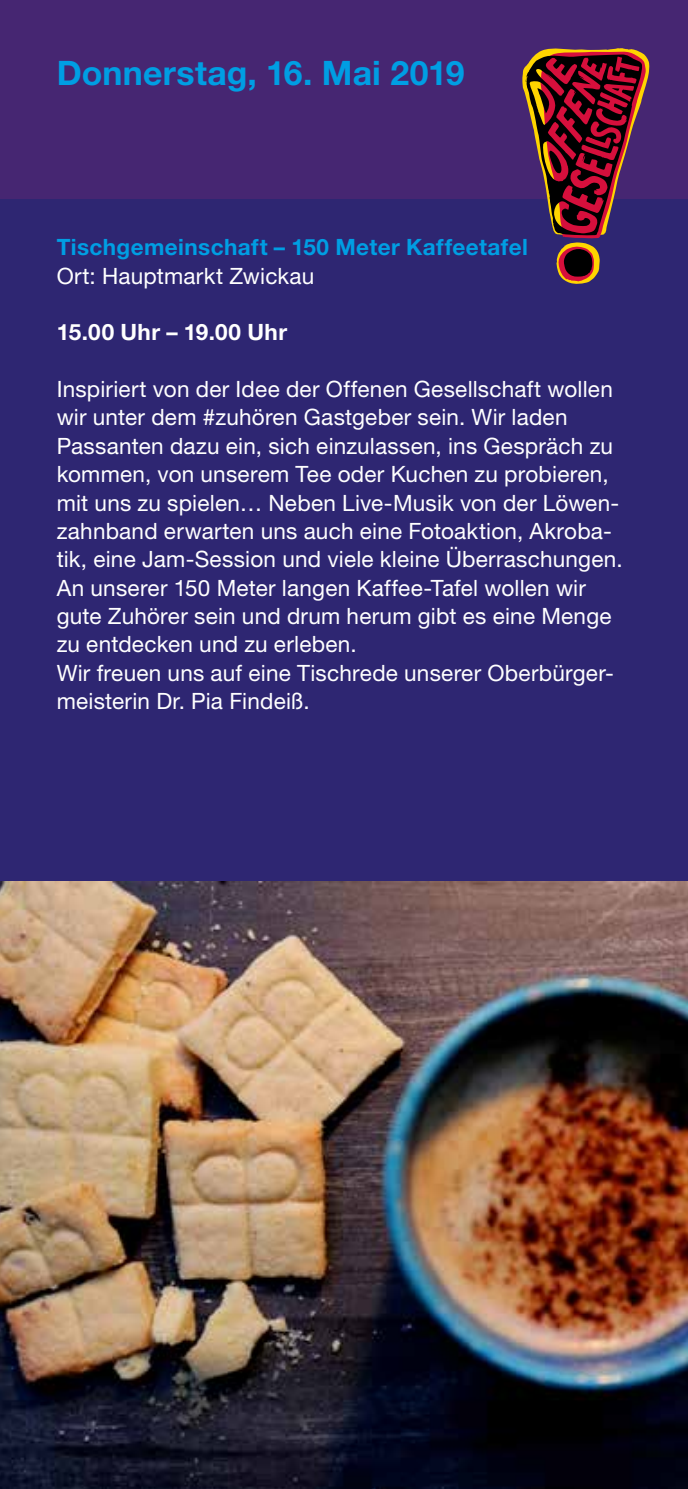
<style>
.page{position:relative;width:688px;height:1489px;background:#fff}
.page>*{position:absolute;margin:0;border:0;box-sizing:border-box;transform-origin:0 0}
.t1{font:700 33.75px "Helvetica Neue LT Pro";letter-spacing:.005em;color:#009ee3}
.t2{font:22.5px/28.2px "Helvetica Neue LT Pro";letter-spacing:.01em;color:#fff}
.t3{font:700 22.5px "Helvetica Neue LT Pro";letter-spacing:.02em;color:#009ee3}
.t4{font:700 22.5px "Helvetica Neue LT Pro";letter-spacing:.02em;color:#fff}
</style>
<div class="page">
<div style="left:0;top:198px;width:687px;height:1290px;background:#2e2672"></div>
<div style="left:0;top:0;width:687px;height:198px;background:#462672"></div>
<img style="left:0;top:881px;width:687px;height:607px">
<svg style="left:522px;top:48px;width:127px;height:236px"></svg>
<h1 class="t1" style="left:57px;top:52px;width:409px">Donnerstag, 16. Mai 2019</h1>
<p class="t3" style="left:57px;top:233px;width:472px">Tischgemeinschaft – 150 Meter Kaffeetafel</p>
<p class="t2" style="left:57px;top:261px;width:259px">Ort: Hauptmarkt Zwickau</p>
<p class="t4" style="left:57px;top:318px;width:232px">15.00 Uhr – 19.00 Uhr</p>
<p class="t2" style="left:57px;top:374px;width:567px">Inspiriert von der Idee der Offenen Gesellschaft wollen wir unter dem #zuhören Gastgeber sein. Wir laden Passanten dazu ein, sich einzulassen, ins Gespräch zu kommen, von unserem Tee oder Kuchen zu probieren, mit uns zu spielen… Neben Live-Musik von der Löwen&shy;zahnband erwarten uns auch eine Fotoaktion, Akroba&shy;tik, eine Jam-Session und viele kleine Überraschungen.<br>An unserer 150 Meter langen Kaffee-Tafel wollen wir gute Zuhörer sein und drum herum gibt es eine Menge zu entdecken und zu erleben.<br>Wir freuen uns auf eine Tischrede unserer Oberbürger&shy;meisterin Dr. Pia Findeiß.</p>
</div>
